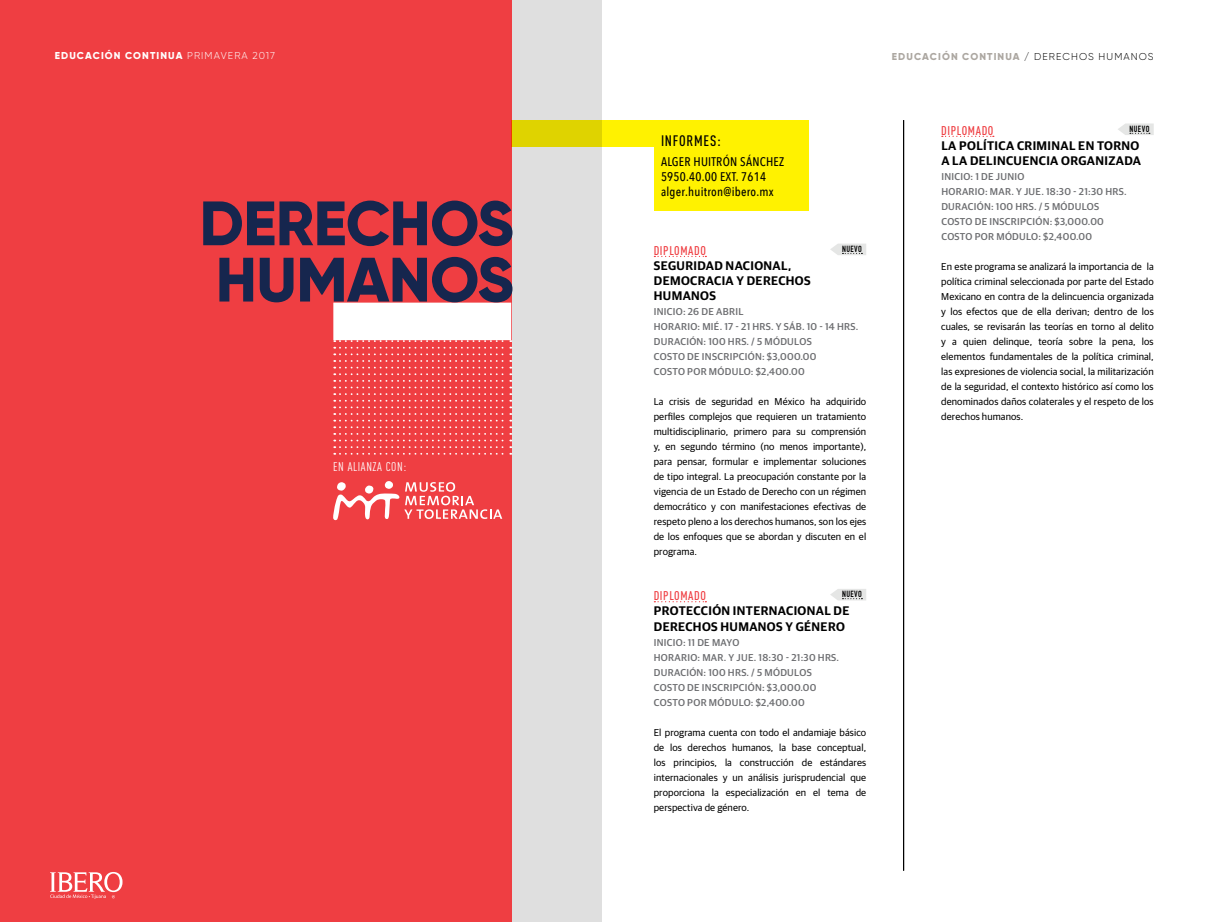
<style>
.page{position:relative;width:1205px;height:922px;background:#fff}
.page>*{position:absolute;margin:0;border:0;box-sizing:border-box;transform-origin:0 0}
.t1{font:800 62.5px/56.2px "Gilroy";letter-spacing:-.01em;color:#16264e}
.t2{font:500 15px "DIN Cond";letter-spacing:.05em;color:#000}
.t3{font:600 12.5px "Guardian Sans";letter-spacing:.03em;color:#000}
.t4{font:500 12.5px/15px "Avenir Next Condensed";letter-spacing:.02em;color:#000}
.t5{font:500 12.5px "DIN Cond";letter-spacing:.05em;color:#ef3e42}
.t6{font:12.5px "DIN Cond";letter-spacing:.05em;color:#fff}
.t7{font:10px/15px "Guardian Sans";letter-spacing:.01em;color:#000;text-align:justify}
.t8{font:500 10px/15px "Guardian Sans";letter-spacing:.03em;color:#6d6e71}
.t9{font:800 10px "Gilroy";letter-spacing:.11em;color:#fff}
.t10{font:800 10px "Gilroy";letter-spacing:.11em;color:#aca7a1}
.t11{font:300 10px "Gilroy";color:#000}
.t12{font:700 8.75px "DIN Condensed";letter-spacing:.05em;color:#000}
.s1{font-weight:300}
.s2{font-weight:300;color:#000}
</style>
<div class="page">
<div style="left:503px;top:0;width:99px;height:921px;background:#dfdfdf"></div>
<div style="left:0;top:0;width:511px;height:921px;background:#ef3e42"></div>
<div style="left:333px;top:302px;width:178px;height:38px;background:#fff"></div>
<svg style="left:50px;top:872px;width:73px;height:26px"></svg>
<svg style="left:511px;top:120px;width:143px;height:26px;background:#eadd00"></svg>
<div style="left:654px;top:120px;width:155px;height:90px;background:#fff200"></div>
<svg style="left:942px;top:136px;width:52px;height:1px"></svg>
<svg style="left:654px;top:601px;width:52px;height:1px"></svg>
<svg style="left:654px;top:256px;width:52px;height:1px"></svg>
<svg style="left:334px;top:340px;width:177px;height:114px"></svg>
<hr style="left:903px;top:120px;width:1px;height:750px;background:#000">
<svg style="left:830px;top:589px;width:36px;height:11px"></svg>
<svg style="left:1118px;top:123px;width:35px;height:12px"></svg>
<svg style="left:830px;top:243px;width:36px;height:12px"></svg>
<svg style="left:333px;top:481px;width:169px;height:39px"></svg>
<p class="t9" style="left:55px;top:49px;width:222px">EDUCACIÓN CONTINUA <span class="s1">PRIMAVERA 2017</span></p>
<p class="t10" style="left:892px;top:50px;width:151px">EDUCACIÓN CONTINUA <span class="s2">/ DERECHOS</span></p>
<p class="t11" style="left:1098px;top:50px;width:9px">HUMA</p>
<p class="t11" style="left:1131px;top:50px;width:16px">NOS</p>
<h1 class="t1" style="left:199px;top:195px;width:316px">DERECHOS<br>HUMANOS</h1>
<p class="t6" style="left:333px;top:459px;width:75px">EN ALIANZA CON:</p>
<h2 class="t2" style="left:661px;top:132px;width:61px">INFORMES:</h2>
<p class="t4" style="left:661px;top:154px;width:125px">ALGER HUITRÓN SÁNCHEZ<br>5950.40.00 EXT. 7614 alger.huitron@ibero.mx</p>
<p class="t5" style="left:654px;top:243px;width:53px">DIPLOMADO</p>
<p class="t3" style="left:654px;top:256px;width:16px">SEGURIDAD</p>
<p class="t3" style="left:725px;top:256px;width:18px">NACIONAL</p>
<p class="t3" style="left:788px;top:256px;width:5px">,</p>
<p class="t3" style="left:654px;top:271px;width:18px">DEMOCRACIA</p>
<p class="t3" style="left:736px;top:271px;width:28px">Y DERECHOS</p>
<p class="t3" style="left:654px;top:286px;width:19px">HUMANOS</p>
<p class="t12" style="left:842px;top:243px;width:21px">NUEVO</p>
<p class="t8" style="left:654px;top:303px;width:206px">INICIO: 26 DE ABRIL<br>HORARIO: MIÉ. 17 - 21 HRS. Y SÁB. 10 - 14 HRS.<br>DU RACIÓN: 100 HRS. / 5 MÓD</p>
<p class="t8" style="left:654px;top:333px;width:164px;text-indent:133px">ULOS<br>COSTO DE INSCRIPCIÓN: $3,000.00<br>COSTO POR MÓDULO: $2,400.00</p>
<p class="t7" style="left:654px;top:393px;width:214px">La crisis de seguridad en México ha adquirido perfiles complejos que requieren un tratamiento multidisciplinario, primero para su comprensión y, en segundo término (no menos importante), para pensar, formular e implementar soluciones de tipo integral. La preocupación constante por la vigencia de un Estado de Derecho con un régimen democrático y con manifestaciones efectivas de respeto pleno a los derechos humanos, son los ejes de los enfoques que se abordan y discuten en el programa.</p>
<p class="t12" style="left:842px;top:588px;width:21px">NUEVO</p>
<p class="t5" style="left:654px;top:588px;width:53px">DIPLOMADO</p>
<p class="t3" style="left:654px;top:601px;width:17px">PROTECCIÓN</p>
<p class="t3" style="left:733px;top:601px;width:13px">INTERNACIONAL</p>
<p class="t3" style="left:833px;top:601px;width:9px">DE</p>
<p class="t3" style="left:654px;top:616px;width:18px">DERECHOS</p>
<p class="t3" style="left:720px;top:616px;width:19px">HUMANOS</p>
<p class="t3" style="left:785px;top:616px;width:28px">Y GÉNERO</p>
<p class="t8" style="left:654px;top:633px;width:87px">INICIO: 11 DE MAYO<br>HORARIO: MAR</p>
<p class="t8" style="left:654px;top:648px;width:187px;text-indent:70px">. Y JUE. 18:30 - 21:30 HRS.<br>DU RACIÓN: 100 HRS. / 5 MÓD</p>
<p class="t8" style="left:654px;top:663px;width:164px;text-indent:133px">ULOS<br>COSTO DE INSCRIPCIÓN: $3,000.00<br>COSTO POR MÓDULO: $2,400.00</p>
<p class="t7" style="left:654px;top:723px;width:214px">El programa cuenta con todo el andamiaje básico de los derechos humanos, la base conceptual, los principios, la construcción de estándares internacionales y un análisis jurisprudencial que proporciona la especialización en el tema de perspectiva de género.</p>
<p class="t12" style="left:1129px;top:123px;width:21px">NUEVO</p>
<p class="t5" style="left:941px;top:123px;width:53px">DIPLOMADO</p>
<p class="t3" style="left:941px;top:136px;width:34px">LA POLÍTICA</p>
<p class="t3" style="left:1017px;top:136px;width:16px">CRIMINAL</p>
<p class="t3" style="left:1078px;top:136px;width:29px">EN TORNO</p>
<p class="t3" style="left:941px;top:151px;width:46px">A LA DELINCUENCIA</p>
<p class="t3" style="left:1061px;top:151px;width:18px">ORGANIZADA</p>
<p class="t8" style="left:941px;top:168px;width:187px">INICIO: 1 DE JUNIO<br>HORARIO: MAR. Y JU E. 18:30 - 21:30 HRS.<br>DU RACIÓN: 100 HRS. / 5 MÓD</p>
<p class="t8" style="left:941px;top:198px;width:164px;text-indent:133px">ULOS<br>COSTO DE INSCRIPCIÓN: $3,000.00<br>COSTO POR MÓDULO: $2,400.00</p>
<p class="t7" style="left:941px;top:258px;width:214px">En este programa se analizará la importancia de la política criminal seleccionada por parte del Estado Mexicano en contra de la delincuencia organizada y los efectos que de ella derivan; dentro de los cuales, se revisarán las teorías en torno al delito y a quien delinque, teoría sobre la pena, los elementos fundamentales de la política criminal, las expresiones de violencia social, la militarización de la seguridad, el contexto histórico así como los denominados daños colaterales y el respeto de los derechos humanos.</p>
</div>
